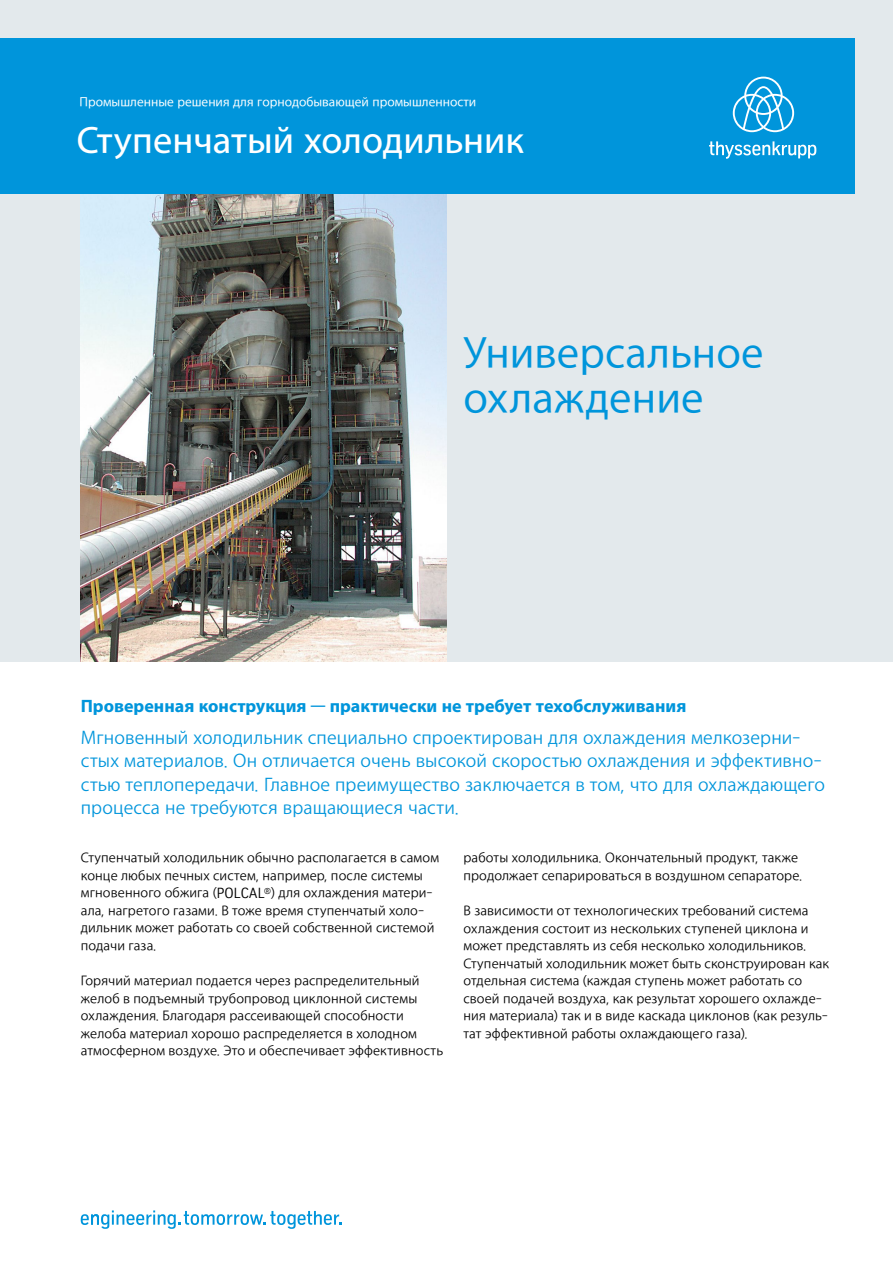
<style>
.page{position:relative;width:893px;height:1263px;background:#fff}
.page>*{position:absolute;margin:0;border:0;box-sizing:border-box;transform-origin:0 0}
.t1{font:45px/45px "Apple SD Gothic Neo";letter-spacing:.005em;color:#0095db}
.t2{font:500 38.25px "Apple SD Gothic Neo";color:#fff}
.t3{font:300 19.5px/23.4px "Apple SD Gothic Neo";letter-spacing:.005em;color:#0095db}
.t4{font:800 18px "Apple SD Gothic Neo";color:#0095db}
.t5{font:300 14.25px/17.5px "Apple SD Gothic Neo";letter-spacing:.01em;color:#000}
.t6{font:13.5px "Apple SD Gothic Neo";color:#fff}
.s1{font-family:"TK Type";font-weight:400}
</style>
<div class="page">
<div style="left:0;top:0;width:893px;height:661px;background:#e3e9ec"></div>
<img style="left:81px;top:193px;width:365px;height:468px">
<div style="left:0;top:38px;width:855px;height:155px;background:#0095db"></div>
<svg style="left:733px;top:77px;width:61px;height:55px"></svg>
<svg style="left:709px;top:141px;width:107px;height:18px"></svg>
<svg style="left:81px;top:1210px;width:260px;height:19px"></svg>
<p class="t6" style="left:80px;top:95px;width:398px">Промышленные решения для горнодобывающей промышленности</p>
<h2 class="t2" style="left:77px;top:121px;width:449px">Ступенчатый холодильник</h2>
<h1 class="t1" style="left:463px;top:334px;width:302px">Универсальное охлаждение</h1>
<p class="t4" style="left:81px;top:697px;width:607px">Проверенная конструкция — практически не требует техобслуживания</p>
<p class="t3" style="left:81px;top:727px;width:746px">Мгновенный холодильник специально спроектирован для охлаждения мелкозерни&shy;стых материалов. Он отличается очень высокой скоростью охлаждения и эффективно&shy;стью теплопередачи. Главное преимущество заключается в том, что для охлаждающего процесса не требуются вращающиеся части.</p>
<p class="t5" style="left:81px;top:850px;width:360px">Ступенчатый холодильник обычно располагается в самом конце любых печных систем, например, после системы мгновенного обжига (<span class="s1">POLCAL</span><sup>®</sup>) для охлаждения матери&shy;ала, нагретого газами. В тоже время ступенчатый холо&shy;дильник может работать со своей собственной системой подачи газа.</p>
<p class="t5" style="left:81px;top:973px;width:364px">Горячий материал подается через распределительный желоб в подъемный трубопровод циклонной системы охлаждения. Благодаря рассеивающей способности желоба материал хорошо распределяется в холодном атмосферном воздухе. Это и обеспечивает эффективность</p>
<p class="t5" style="left:463px;top:850px;width:340px">работы холодильника. Окончательный продукт, также продолжает сепарироваться в воздушном сепараторе.</p>
<p class="t5" style="left:463px;top:903px;width:367px">В зависимости от технологических требований система охлаждения состоит из нескольких ступеней циклона и может представлять из себя несколько холодильников.<br>Ступенчатый холодильник может быть сконструирован как отдельная система (каждая ступень может работать со своей подачей воздуха, как результат хорошего охлажде&shy;ния материала) так и в виде каскада циклонов (как резуль&shy;тат эффективной работы охлаждающего газа).</p>
</div>
